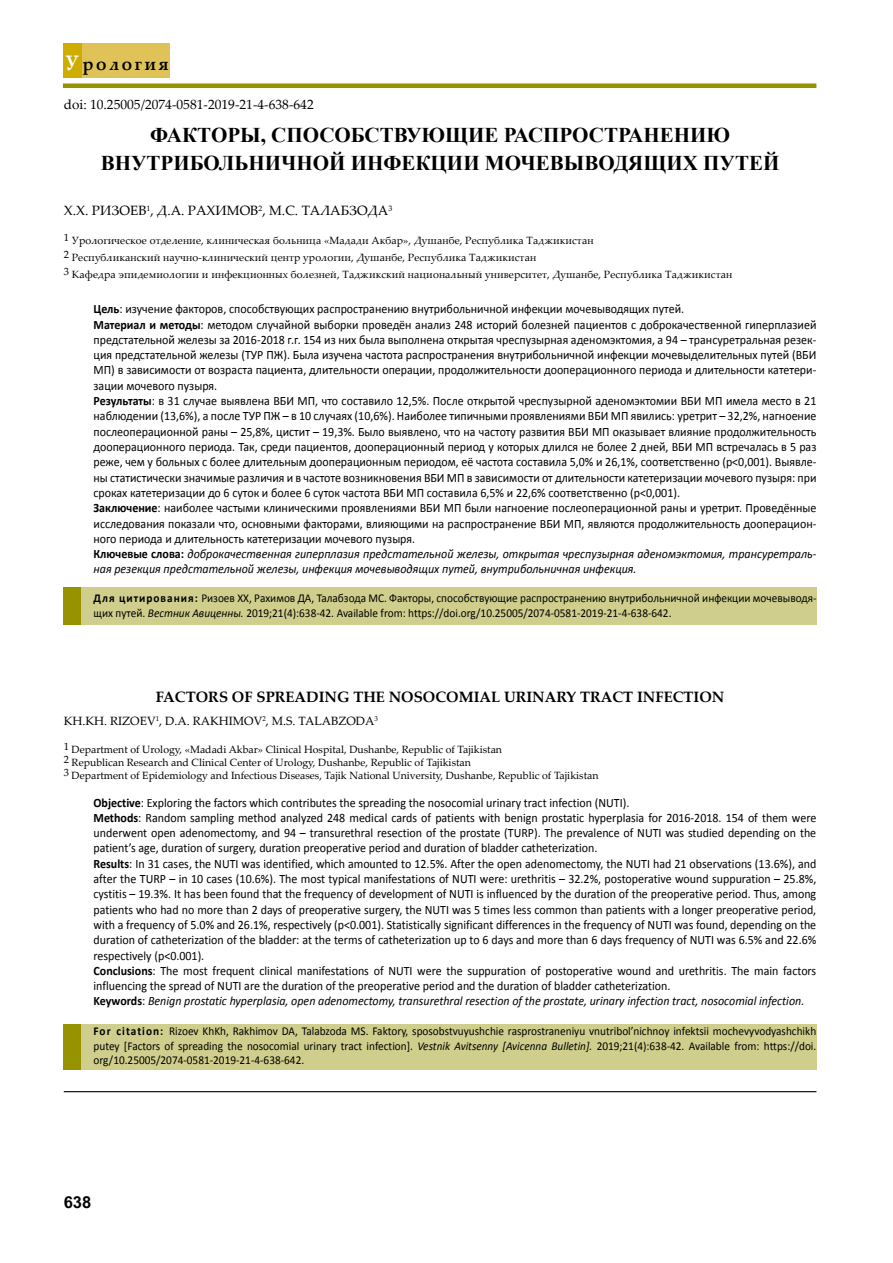
<style>
.page{position:relative;width:893px;height:1263px;background:#fff}
.page>*{position:absolute;margin:0;border:0;box-sizing:border-box;transform-origin:0 0}
.t1{font:700 21px/28.5px "Times New Roman";color:#000;text-align:center}
.t2{font:700 18px "Palatino Linotype";letter-spacing:.16em;color:#000;scale:.93 1}
.t3{font:700 16.5px "Arial Tj";color:#000}
.t4{font:700 15px "Palatino Linotype";color:#000}
.t5{font:13.5px "Palatino Linotype";color:#000}
.t6{font:12.75px/15.3px "Calibri Tj";color:#000;scale:.94 1}
.t7{font:12px/14.4px "Calibri Tj";color:#000;scale:.94 1}
.t8{font:12px "Palatino Linotype";color:#000}
.t9{font:10.5px/16.8px "Palatino Linotype";letter-spacing:.01em;color:#000}
.s1{font-size:21px;color:#fff}
.s2{font-family:"Calibri Bold Tj"}
.s3{font-style:italic}
</style>
<div class="page">
<div style="left:63px;top:83px;width:753px;height:5px;background:#979200"></div>
<div style="left:64px;top:44px;width:106px;height:34px;background:#dfc358"></div>
<div style="left:64px;top:44px;width:18px;height:34px;background:#cfad00"></div>
<div style="left:64px;top:1024px;width:752px;height:46px;background:#d0ce8d"></div>
<div style="left:64px;top:1024px;width:17px;height:46px;background:#979200"></div>
<div style="left:64px;top:588px;width:752px;height:37px;background:#d0ce8d"></div>
<div style="left:64px;top:588px;width:17px;height:37px;background:#979200"></div>
<hr style="left:64px;top:1091px;width:752px;height:1px;background:#000">
<h2 class="t2" style="left:66px;top:51px;width:112px"><span class="s1">У</span>рология</h2>
<p class="t5" style="left:64px;top:95px;width:251px">doi: 10.25005/2074-0581-2019-21-4-638-642</p>
<h1 class="t1" style="left:101px;top:120px;width:680px">ФАКТОРЫ, СПОСОБСТВУЮЩИЕ РАСПРОСТРАНЕНИЮ<br>ВНУТРИБОЛЬНИЧНОЙ ИНФЕКЦИИ МОЧЕВЫВОДЯЩИХ ПУТЕЙ</h1>
<p class="t5" style="left:64px;top:201px;width:330px">Х.Х. Ризоев<sup>1</sup>, Д.А. Рахимов<sup>2</sup>, М.С. Талабзода<sup>3</sup></p>
<p class="t9" style="left:64px;top:231px;width:670px">1 Урологическое отделение, клиническая больница «Мадади Акбар», Душанбе, Республика Таджикистан<br>2 Республиканский научно-клинический центр урологии, Душанбе, Республика Таджикистан<br>3 Кафедра эпидемиологии и инфекционных болезней, Таджикский национальный университет, Душанбе, Республика Таджикистан</p>
<p class="t6" style="left:94px;top:301px;width:771px"><span class="s2">Цель</span>: изучение факторов, способствующих распространению внутрибольничной инфекции мочевыводящих путей.<br><span class="s2">Материал и методы</span>: методом случайной выборки проведён анализ 248 историй болезней пациентов с доброкачественной гиперплазией предстательной железы за 2016-2018 г.г. 154 из них была выполнена открытая чреспузырная аденомэктомия, а 94 – трансуретральная резек&shy;ция предстательной железы (ТУР ПЖ). Была изучена частота распространения внутрибольничной инфекции мочевыделительных путей (ВБИ МП) в зависимости от возраста пациента, длительности операции, продолжительности дооперационного периода и длительности катетери&shy;зации мочевого пузыря.<br><span class="s2">Результаты</span>: в 31 случае выявлена ВБИ МП, что составило 12,5%. После открытой чреспузырной аденомэктомии ВБИ МП имела место в 21 наблюдении (13,6%), а после ТУР ПЖ – в 10 случаях (10,6%). Наиболее типичными проявлениями ВБИ МП явились: уретрит – 32,2%, нагноение послеоперационной раны – 25,8%, цистит – 19,3%. Было выявлено, что на частоту развития ВБИ МП оказывает влияние продолжительность дооперационного периода. Так, среди пациентов, дооперационный период у которых длился не более 2 дней, ВБИ МП встречалась в 5 раз реже, чем у больных с более длительным дооперационным периодом, её частота составила 5,0% и 26,1%, соответственно (р&lt;0,001). Выявле&shy;ны статистически значимые различия и в частоте возникновения ВБИ МП в зависимости от длительности катетеризации мочевого пузыря: при сроках катетеризации до 6 суток и более 6 суток частота ВБИ МП составила 6,5% и 22,6% соответственно (р&lt;0,001).<br><span class="s2">Заключение</span>: наиболее частыми клиническими проявлениями ВБИ МП были нагноение послеоперационной раны и уретрит. Проведённые исследования показали что, основными факторами, влияющими на распространение ВБИ МП, являются продолжительность дооперацион&shy;ного периода и длительность катетеризации мочевого пузыря.<br><span class="s2">Ключевые слова:</span> <span class="s3">доброкачественная гиперплазия предстательной железы, открытая чреспузырная аденомэктомия, трансуретраль&shy;ная резекция предстательной железы, инфекция мочевыводящих путей, внутрибольничная инфекция.</span></p>
<p class="t7" style="left:94px;top:590px;width:770px"><span class="s2">Для цитирования:</span> Ризоев ХХ, Рахимов ДА, Талабзода МС. Факторы, способствующие распространению внутрибольничной инфекции мочевыводя&shy;щих путей. <span class="s3">Вестник Авиценны.</span> 2019;21(4):638-42. Available from: https://doi.org/10.25005/2074-0581-2019-21-4-638-642.</p>
<p class="t4" style="left:156px;top:686px;width:570px">FACTORS OF SPREADING THE NOSOCOMIAL URINARY TRACT INFECTION</p>
<p class="t8" style="left:64px;top:712px;width:316px">Kh.Kh. Rizoev<sup>1</sup>, D.A. Rakhimov<sup>2</sup>, M.S. Talabzoda<sup>3</sup></p>
<p class="t9" style="left:64px;top:743px;width:536px;line-height:12.6px">1 Department of Urology, «Madadi Akbar» Clinical Hospital, Dushanbe, Republic of Tajikistan<br>2 Republican Research and Clinical Center of Urology, Dushanbe, Republic of Tajikistan<br>3 Department of Epidemiology and Infectious Diseases, Tajik National University, Dushanbe, Republic of Tajikistan</p>
<p class="t6" style="left:94px;top:794px;width:770px"><span class="s2">Objective</span>: Exploring the factors which contributes the spreading the nosocomial urinary tract infection (NUTI).<br><span class="s2">Methods</span>: Random sampling method analyzed 248 medical cards of patients with benign prostatic hyperplasia for 2016-2018. 154 of them were underwent open adenomectomy, and 94 – transurethral resection of the prostate (TURP). The prevalence of NUTI was studied depending on the patient’s age, duration of surgery, duration preoperative period and duration of bladder catheterization.<br><span class="s2">Results</span>: In 31 cases, the NUTI was identified, which amounted to 12.5%. After the open adenomectomy, the NUTI had 21 observations (13.6%), and after the TURP – in 10 cases (10.6%). The most typical manifestations of NUTI were: urethritis – 32.2%, postoperative wound suppuration – 25.8%, cystitis – 19.3%. It has been found that the frequency of development of NUTI is influenced by the duration of the preoperative period. Thus, among patients who had no more than 2 days of preoperative surgery, the NUTI was 5 times less common than patients with a longer preoperative period, with a frequency of 5.0% and 26.1%, respectively (р&lt;0.001). Statistically significant differences in the frequency of NUTI was found, depending on the duration of catheterization of the bladder: at the terms of catheterization up to 6 days and more than 6 days frequency of NUTI was 6.5% and 22.6% respectively (р&lt;0.001).<br><span class="s2">Conclusions</span>: The most frequent clinical manifestations of NUTI were the suppuration of postoperative wound and urethritis. The main factors influencing the spread of NUTI are the duration of the preoperative period and the duration of bladder catheterization.<br><span class="s2">Keywords</span>: <span class="s3">Benign prostatic hyperplasia, open adenomectomy, transurethral resection of the prostate, urinary infection tract, nosocomial infection.</span></p>
<p class="t7" style="left:94px;top:1023px;width:770px;text-align:justify"><span class="s2">For citation:</span> Rizoev KhKh, Rakhimov DA, Talabzoda MS. Faktory, sposobstvuyushchie rasprostraneniyu vnutribol’nichnoy infektsii mochevyvodyashchikh putey [Factors of spreading the nosocomial urinary tract infection]. <span class="s3">Vestnik Avitsenny [Avicenna Bulletin].</span> 2019;21(4):638-42. Available from: https://doi. org/10.25005/2074-0581-2019-21-4-638-642.</p>
<p class="t3" style="left:64px;top:1193px;width:29px">638</p>
</div>
